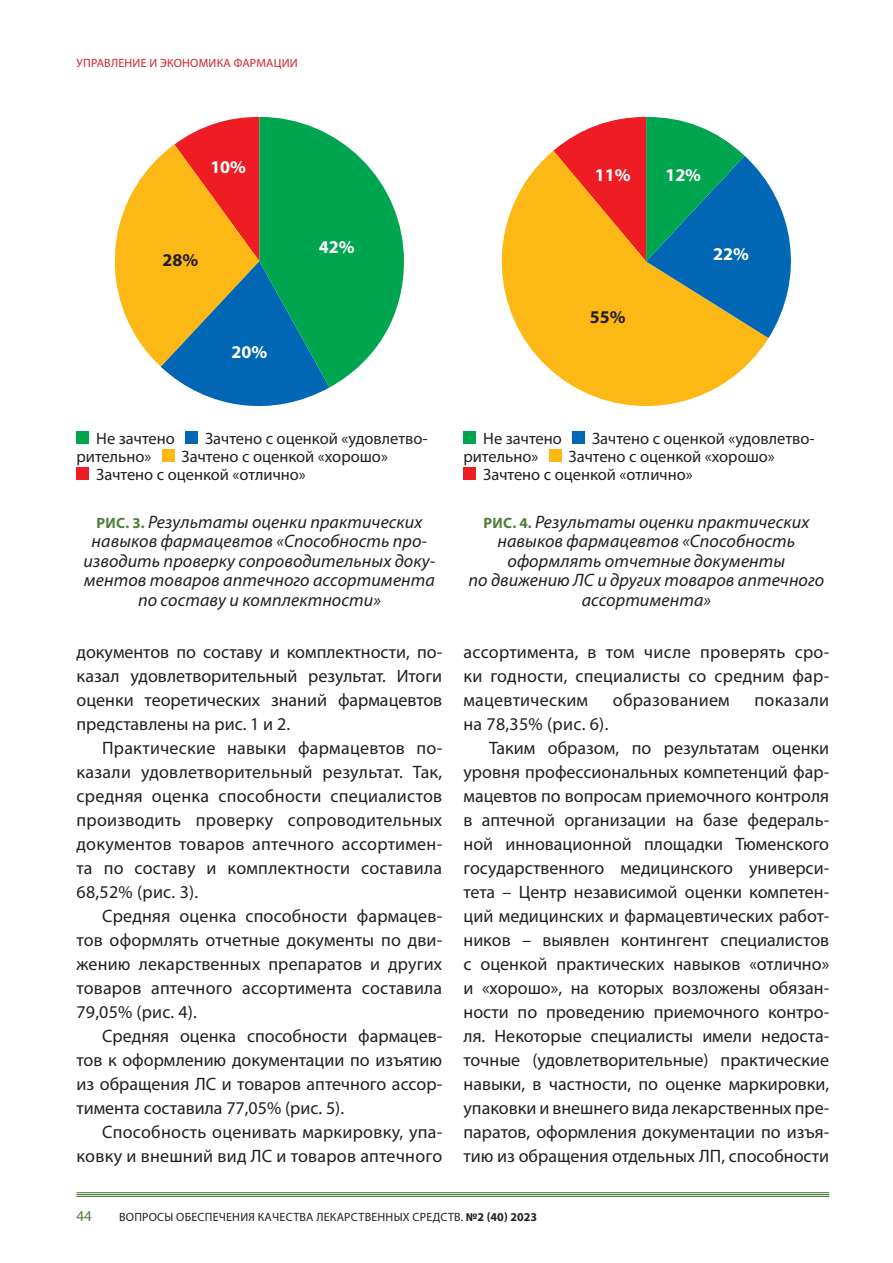
<style>
.page{position:relative;width:893px;height:1263px;background:#fff}
.page>*{position:absolute;margin:0;border:0;box-sizing:border-box;transform-origin:0 0}
.text{font:18px/24px "Myriad Pro";letter-spacing:.01em;color:#231f20;text-align:justify}
.ris-podp{font:italic 18px/19.5px "Myriad Pro";letter-spacing:.005em;color:#231f20;text-align:center}
.tab-text{font:700 18px "Myriad Pro";color:#fff}
.tab-text-2{font:700 18px "Myriad Pro";color:#231f20}
.info{font:16.5px/18px "Myriad Pro";color:#231f20}
.t1{font:15px "Myriad Pro";color:#4f7e3d}
.t2{font:12px "Myriad Pro";letter-spacing:.02em;color:#231f20}
.t3{font:12px "Myriad Pro";letter-spacing:.02em;color:#d1232a}
.s1{font-weight:700;font-style:normal;font-size:15px;color:#4f7e3d}
.s2{font-weight:700}
</style>
<div class="page">
<hr style="left:77px;top:1192px;width:752px;height:1px;background:#4f7e3d">
<hr style="left:77px;top:1194px;width:752px;height:1px;background:#4f7e3d">
<hr style="left:77px;top:1196px;width:752px;height:1px;background:#4f7e3d">
<svg style="left:114px;top:117px;width:290px;height:290px"></svg>
<div style="left:77px;top:431px;width:12px;height:13px;background:#00a54f"></div>
<div style="left:185px;top:431px;width:13px;height:13px;background:#0166b3"></div>
<div style="left:162px;top:449px;width:13px;height:13px;background:#fcb814"></div>
<div style="left:77px;top:467px;width:12px;height:13px;background:#ee1d23"></div>
<div style="left:463px;top:431px;width:13px;height:13px;background:#00a54f"></div>
<div style="left:572px;top:431px;width:13px;height:13px;background:#0166b3"></div>
<div style="left:549px;top:449px;width:13px;height:13px;background:#fcb814"></div>
<div style="left:463px;top:467px;width:13px;height:13px;background:#ee1d23"></div>
<svg style="left:501px;top:151px;width:267px;height:256px;fill:#fcb814"></svg>
<svg style="left:553px;top:117px;width:238px;height:221px"></svg>
<p class="t3" style="left:77px;top:56px;width:223px">УПРАВЛЕНИЕ И ЭКОНОМИКА ФАРМАЦИИ</p>
<p class="tab-text" style="left:210px;top:155px;width:37px">10%</p>
<p class="tab-text-2" style="left:162px;top:248px;width:37px">28%</p>
<p class="tab-text" style="left:232px;top:340px;width:37px">20%</p>
<p class="tab-text" style="left:319px;top:235px;width:37px">42%</p>
<p class="tab-text" style="left:595px;top:163px;width:37px">11%</p>
<p class="tab-text-2" style="left:590px;top:305px;width:37px">55%</p>
<p class="tab-text" style="left:665px;top:163px;width:37px">12%</p>
<p class="tab-text" style="left:713px;top:242px;width:37px">22%</p>
<p class="info" style="left:96px;top:429px;width:80px">Не зачтено</p>
<p class="info" style="left:205px;top:429px;width:224px">Зачтено с оценкой «удовлетво-</p>
<p class="info" style="left:77px;top:447px;width:76px">рительно»</p>
<p class="info" style="left:96px;top:447px;width:293px;text-indent:85px">Зачтено с оценкой «хорошо»<br>Зачтено с оценкой «отлично»</p>
<p class="ris-podp" style="left:84px;top:512px;width:353px"><span class="s1">РИС. 3.</span> Результаты оценки практических навыков фармацевтов «Способность про&shy;изводить проверку сопроводительных доку&shy;ментов товаров аптечного ассортимента по составу и комплектности»</p>
<p class="text" style="left:77px;top:640px;width:367px">документов по составу и комплектности, по&shy;казал удовлетворительный результат. Итоги оценки теоретических знаний фармацевтов представлены на рис. 1 и 2.</p>
<p class="text" style="left:77px;top:736px;width:367px;text-indent:26px">Практические навыки фармацевтов по&shy;казали удовлетворительный результат. Так, средняя оценка способности специалистов производить проверку сопроводительных документов товаров аптечного ассортимен&shy;та по составу и комплектности составила 68,52% (рис. 3).</p>
<p class="text" style="left:77px;top:904px;width:367px;text-indent:26px">Средняя оценка способности фармацев&shy;тов оформлять отчетные документы по дви&shy;жению лекарственных препаратов и других товаров аптечного ассортимента составила 79,05% (рис. 4).</p>
<p class="text" style="left:77px;top:1024px;width:367px;text-indent:26px">Средняя оценка способности фармацев&shy;тов к оформлению документации по изъятию из обращения ЛС и товаров аптечного ассор&shy;тимента составила 77,05% (рис. 5).</p>
<p class="text" style="left:77px;top:1120px;width:367px;text-align:right">Способность оценивать маркировку, упа&shy;ковку и внешний вид ЛС и товаров аптечного</p>
<p class="info" style="left:483px;top:429px;width:80px">Не зачтено</p>
<p class="info" style="left:592px;top:429px;width:224px">Зачтено с оценкой «удовлетво-</p>
<p class="info" style="left:463px;top:447px;width:76px">рительно»</p>
<p class="info" style="left:483px;top:447px;width:293px;text-indent:85px">Зачтено с оценкой «хорошо»<br>Зачтено с оценкой «отлично»</p>
<p class="ris-podp" style="left:468px;top:512px;width:357px"><span class="s1">РИС. 4.</span> Результаты оценки практических навыков фармацевтов «Способность оформлять отчетные документы<br>по движению ЛС и других товаров аптечного ассортимента»</p>
<p class="text" style="left:463px;top:640px;width:367px">ассортимента, в том числе проверять сро&shy;ки годности, специалисты со средним фар&shy;мацевтическим</p>
<p class="text" style="left:613px;top:688px;width:118px">образованием</p>
<p class="text" style="left:755px;top:688px;width:76px">показали</p>
<p class="text" style="left:463px;top:712px;width:146px">на 78,35% (рис. 6).</p>
<p class="text" style="left:463px;top:736px;width:367px;text-indent:26px">Таким образом, по результатам оценки уровня профессиональных компетенций фар&shy;мацевтов по вопросам приемочного контроля в аптечной организации на базе федераль&shy;ной инновационной площадки Тюменского государственного медицинского универси&shy;тета – Центр независимой оценки компетен&shy;ций медицинских и фармацевтических работ&shy;ников – выявлен контингент специалистов с оценкой практических навыков «отлично» и «хорошо», на которых возложены обязан&shy;ности по проведению приемочного контро&shy;ля. Некоторые специалисты имели недоста&shy;точные (удовлетворительные) практические навыки, в частности, по оценке маркировки, упаковки и внешнего вида лекарственных пре&shy;паратов, оформления документации по изъя&shy;тию из обращения отдельных ЛП, способности</p>
<p class="t1" style="left:77px;top:1207px;width:17px">44</p>
<p class="t2" style="left:119px;top:1209px;width:419px">ВОПРОСЫ ОБЕСПЕЧЕНИЯ КАЧЕСТВА ЛЕКАРСТВЕННЫХ СРЕДСТВ. <span class="s2">№2 (40) 2023</span></p>
</div>
